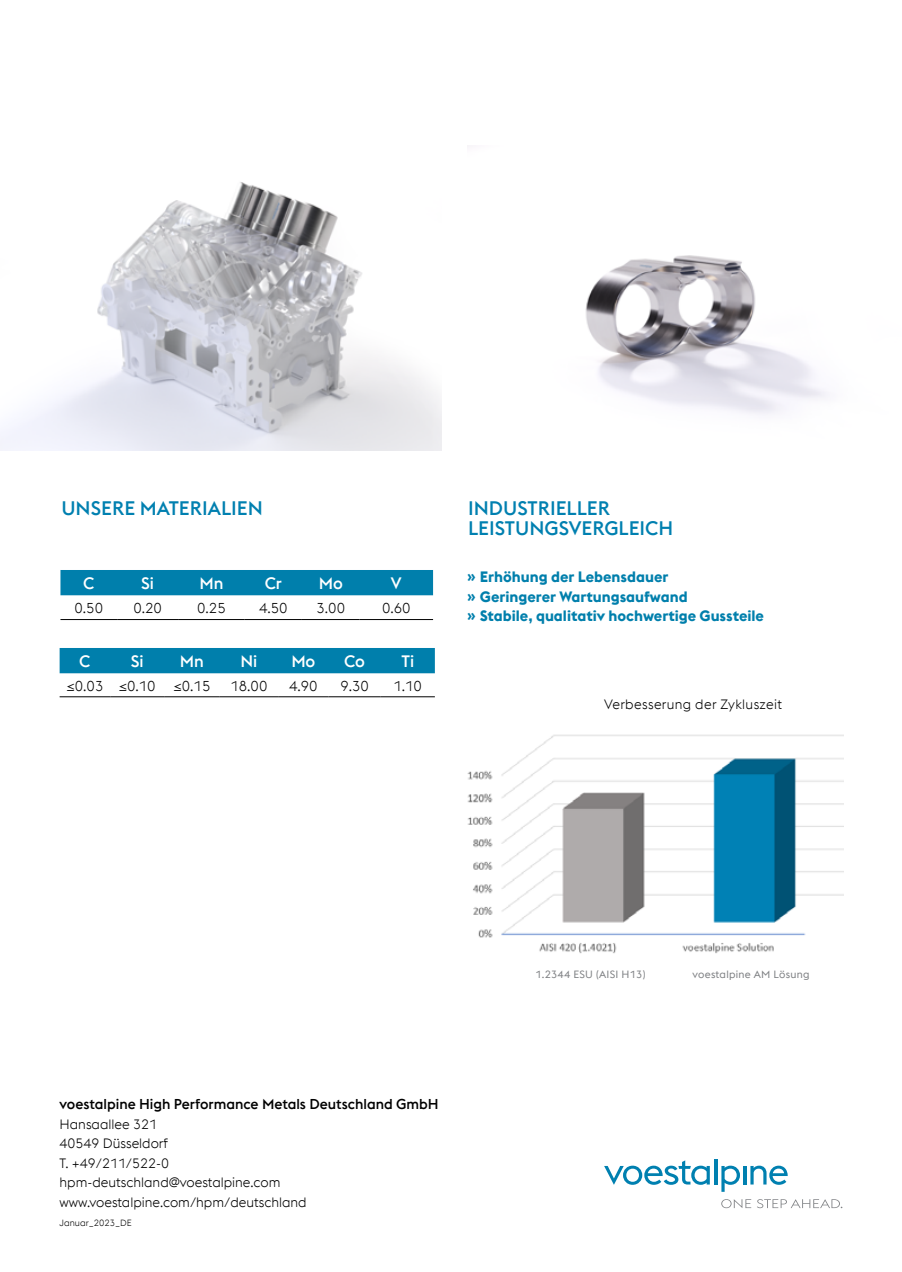
<style>
.page{position:relative;width:902px;height:1272px;background:#fff}
.page>*{position:absolute;margin:0;border:0;box-sizing:border-box;transform-origin:0 0}
.t1{font:500 19.5px/19.5px "voestalpine";color:#0080b0}
.t2{font:500 16.5px "voestalpine";letter-spacing:-.005em;color:#fff}
.t3{font:700 15px/19.5px "voestalpine";color:#007fac}
.t4{font:300 14.25px "voestalpine";color:#000}
.t5{font:500 14.25px "voestalpine";color:#000}
.t6{font:300 13.5px/19.5px "voestalpine";color:#000}
.t7{font:300 13.5px "voestalpine";letter-spacing:.025em;color:#000}
.t8{font:10.5px "voestalpine";letter-spacing:.025em;color:#808285}
.t9{font:300 9px "voestalpine";color:#000}
</style>
<div class="page">
<img style="left:467px;top:734px;width:376px;height:220px">
<svg style="left:604px;top:1160px;width:105px;height:24px"></svg>
<hr style="left:714px;top:1158px;width:3px;height:26px;background:#0080b0">
<svg style="left:721px;top:1165px;width:19px;height:26px"></svg>
<hr style="left:743px;top:1165px;width:3px;height:19px;background:#0080b0">
<svg style="left:750px;top:1165px;width:37px;height:19px"></svg>
<svg style="left:721px;top:1199px;width:121px;height:9px"></svg>
<div style="left:60px;top:570px;width:373px;height:25px;background:#007fac"></div>
<hr style="left:60px;top:619px;width:57px;height:1px;background:#000">
<hr style="left:117px;top:619px;width:61px;height:1px;background:#000">
<hr style="left:178px;top:619px;width:67px;height:1px;background:#000">
<hr style="left:245px;top:619px;width:57px;height:1px;background:#000">
<hr style="left:302px;top:619px;width:57px;height:1px;background:#000">
<hr style="left:359px;top:619px;width:74px;height:1px;background:#000">
<div style="left:60px;top:648px;width:375px;height:25px;background:#007fac"></div>
<hr style="left:60px;top:696px;width:50px;height:1px;background:#000">
<hr style="left:110px;top:696px;width:54px;height:1px;background:#000">
<hr style="left:164px;top:696px;width:56px;height:1px;background:#000">
<hr style="left:220px;top:696px;width:58px;height:1px;background:#000">
<hr style="left:278px;top:696px;width:50px;height:1px;background:#000">
<hr style="left:328px;top:696px;width:52px;height:1px;background:#000">
<hr style="left:380px;top:696px;width:55px;height:1px;background:#000">
<img style="left:467px;top:145px;width:361px;height:270px">
<img style="left:0;top:182px;width:441px;height:269px">
<h1 class="t1" style="left:61px;top:498px;width:203px">UNSERE MATERIALIEN</h1>
<h1 class="t1" style="left:468px;top:498px;width:207px">INDUSTRIELLER<br>LEISTUNGSVERGLEICH</h1>
<p class="t3" style="left:467px;top:567px;width:298px">ʺ Erhöhung der Lebensdauer<br>ʺ Geringerer Wartungsaufwand<br>ʺ Stabile, qualitativ hochwertige Gussteile</p>
<p class="t2" style="left:83px;top:573px;width:13px">C</p>
<p class="t2" style="left:141px;top:573px;width:14px">Si</p>
<p class="t2" style="left:199px;top:573px;width:26px">Mn</p>
<p class="t2" style="left:265px;top:573px;width:19px">Cr</p>
<p class="t2" style="left:319px;top:573px;width:26px">Mo</p>
<p class="t2" style="left:391px;top:573px;width:12px">V</p>
<p class="t4" style="left:74px;top:600px;width:30px">0.50</p>
<p class="t4" style="left:133px;top:600px;width:30px">0.20</p>
<p class="t4" style="left:197px;top:600px;width:30px">0.25</p>
<p class="t4" style="left:259px;top:600px;width:30px">4.50</p>
<p class="t4" style="left:316px;top:600px;width:30px">3.00</p>
<p class="t4" style="left:382px;top:600px;width:30px">0.60</p>
<p class="t2" style="left:79px;top:651px;width:13px">C</p>
<p class="t2" style="left:131px;top:651px;width:14px">Si</p>
<p class="t2" style="left:180px;top:651px;width:26px">Mn</p>
<p class="t2" style="left:240px;top:651px;width:18px">Ni</p>
<p class="t2" style="left:291px;top:651px;width:26px">Mo</p>
<p class="t2" style="left:344px;top:651px;width:22px">Co</p>
<p class="t2" style="left:401px;top:651px;width:14px">Ti</p>
<p class="t4" style="left:66px;top:677px;width:145px">≤0.03 ≤0.10 ≤0.15</p>
<p class="t4" style="left:230px;top:677px;width:38px">18.00</p>
<p class="t4" style="left:289px;top:677px;width:30px">4.90</p>
<p class="t4" style="left:340px;top:677px;width:30px">9.30</p>
<p class="t4" style="left:393px;top:677px;width:30px">1.10</p>
<p class="t7" style="left:604px;top:696px;width:179px">Verbesserung der Zykluszeit</p>
<p class="t5" style="left:60px;top:1095px;width:380px">voestalpine High Performance Metals Deutschland GmbH</p>
<p class="t6" style="left:60px;top:1114px;width:248px">Hansaallee 321<br>40549 Düsseldorf<br>T. +49/211/522-0 hpm-deutschland@voestalpine.com www.voestalpine.com/hpm/deutschland</p>
<p class="t9" style="left:60px;top:1217px;width:74px">Januar_2023_DE</p>
<p class="t8" style="left:535px;top:967px;width:111px">1.2344 ESU (AISI H13)</p>
<p class="t8" style="left:692px;top:968px;width:118px">voestalpine AM Lösung</p>
</div>
